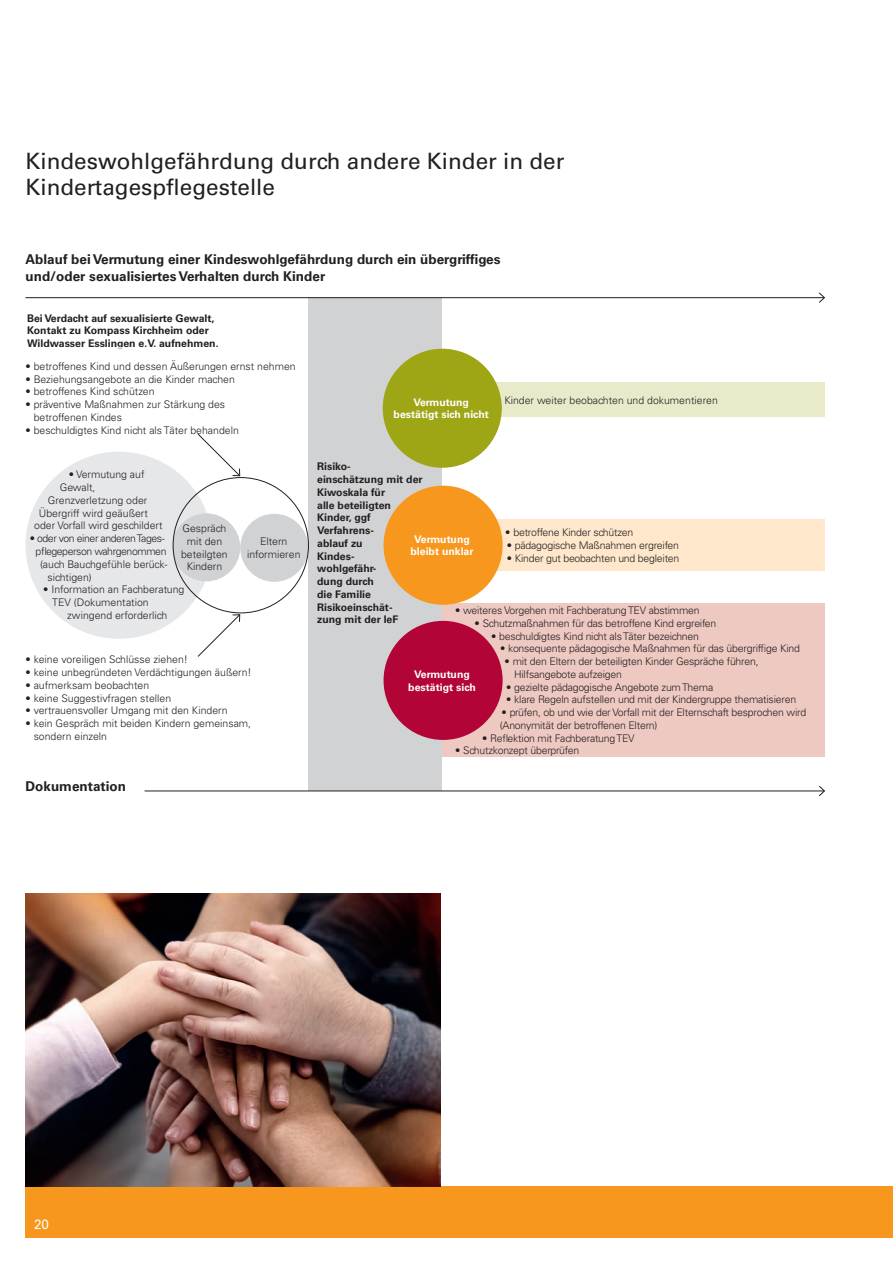
<style>
.page{position:relative;width:893px;height:1263px;background:#fff}
.page>*{position:absolute;margin:0;border:0;box-sizing:border-box;transform-origin:0 0}
.t1{font:22.5px/25.5px "Univers LT Std";color:#231f20}
.t2{font:700 13.5px/17px "Univers LT Std";color:#231f20}
.t3{font:13.5px "Univers LT Std";color:#fff}
.t4{font:300 10.5px/12.8px "Univers LT Std";color:#231f20}
.t5{font:300 10.5px/12.8px "Univers LT Std";letter-spacing:-.02em;color:#231f20}
.t6{font:700 10.5px/12.8px "Univers LT Std";color:#231f20}
.t7{font:700 10.5px/12.8px "Univers LT Std";color:#fff;text-align:center}
.t8{font:300 10.5px "Univers LT Std";letter-spacing:-.04em;color:#231f20}
</style>
<div class="page">
<div style="left:26px;top:1186px;width:867px;height:51px;background:#f7971d"></div>
<div style="left:309px;top:298px;width:133px;height:493px;background:#d1d2d4"></div>
<div style="left:442px;top:520px;width:383px;height:51px;background:#fee7cb"></div>
<div style="left:26px;top:452px;width:187px;height:187px;background:#e6e7e9;border-radius:50%"></div>
<div style="left:26px;top:349px;width:323px;height:85px;background:#fff"></div>
<div style="left:450px;top:383px;width:375px;height:34px;background:#e8eac9"></div>
<div style="left:442px;top:604px;width:383px;height:153px;background:#eec9c2"></div>
<div style="left:26px;top:649px;width:302px;height:91px;background:#fff"></div>
<div style="left:383px;top:349px;width:119px;height:119px;background:#9ea615;border-radius:50%"></div>
<svg style="left:197px;top:433px;width:44px;height:44px"></svg>
<svg style="left:157px;top:553px;width:84px;height:104px"></svg>
<div style="left:384px;top:486px;width:119px;height:119px;background:#f7971d;border-radius:50%"></div>
<hr style="left:145px;top:790px;width:679px;height:1px;background:#231f20">
<svg style="left:818px;top:785px;width:7px;height:11px"></svg>
<div style="left:172px;top:513px;width:68px;height:68px;background:#d1d2d4;border-radius:50%"></div>
<div style="left:240px;top:514px;width:68px;height:68px;background:#d1d2d4;border-radius:50%"></div>
<div style="left:26px;top:298px;width:246px;height:51px;border:2px solid #fff"></div>
<hr style="left:26px;top:297px;width:798px;height:1px;background:#231f20">
<svg style="left:818px;top:292px;width:7px;height:11px"></svg>
<div style="left:384px;top:621px;width:119px;height:119px;background:#b30437;border-radius:50%"></div>
<img style="left:26px;top:893px;width:415px;height:293px">
<h1 class="t1" style="left:26px;top:149px;width:540px">Kindeswohlgefährdung durch andere Kinder in der<br>Kindertagespflegestelle</h1>
<p class="t2" style="left:26px;top:251px;width:477px">Ablauf bei Vermutung einer Kindeswohlgefährdung durch ein übergriffiges und/oder sexualisiertes Verhalten durch Kinder</p>
<p class="t6" style="left:27px;top:312px;width:193px">Bei Verdacht auf sexualisierte Gewalt,<br>Kontakt zu Kompass Kirchheim oder<br>Wildwasser Esslingen e.V. aufnehmen.</p>
<p class="t4" style="left:26px;top:360px;width:272px">• betroffenes Kind und dessen Äußerungen ernst nehmen</p>
<p class="t4" style="left:26px;top:373px;width:211px">• Beziehungsangebote an die Kinder machen</p>
<p class="t4" style="left:26px;top:385px;width:131px">• betroffenes Kind schützen</p>
<p class="t4" style="left:34px;top:398px;width:193px;text-indent:-8px">• präventive Maßnahmen zur Stärkung des betroffenen Kindes</p>
<p class="t4" style="left:26px;top:424px;width:215px">• beschuldigtes Kind nicht als Täter behandeln</p>
<p class="t4" style="left:69px;top:468px;width:77px">• Vermutung auf</p>
<p class="t5" style="left:60px;top:481px;width:37px">Gewalt,</p>
<p class="t4" style="left:48px;top:494px;width:101px">Grenzverletzung oder</p>
<p class="t4" style="left:39px;top:507px;width:111px">Übergriff wird geäußert</p>
<p class="t4" style="left:34px;top:519px;width:130px">oder Vorfall wird geschildert</p>
<p class="t8" style="left:30px;top:532px;width:136px">• oder von einer anderen Tages-</p>
<p class="t8" style="left:36px;top:545px;width:132px">pflegeperson wahrgenommen</p>
<p class="t4" style="left:40px;top:558px;width:129px">(auch Bauchgefühle berück-</p>
<p class="t4" style="left:47px;top:570px;width:46px">sichtigen)</p>
<p class="t4" style="left:43px;top:583px;width:143px">• Information an Fachberatung</p>
<p class="t4" style="left:52px;top:596px;width:98px">TEV (Dokumentation</p>
<p class="t4" style="left:67px;top:609px;width:102px">zwingend erforderlich</p>
<p class="t4" style="left:181px;top:522px;width:48px;text-align:center">Gespräch mit den beteilgten<br>Kindern</p>
<p class="t4" style="left:247px;top:535px;width:55px;text-align:center">Eltern informieren</p>
<p class="t4" style="left:26px;top:653px;width:164px">• keine voreiligen Schlüsse ziehen!</p>
<p class="t4" style="left:26px;top:666px;width:228px">• keine unbegründeten Verdächtigungen äußern!</p>
<p class="t4" style="left:26px;top:679px;width:125px">• aufmerksam beobachten</p>
<p class="t4" style="left:26px;top:691px;width:147px">• keine Suggestivfragen stellen</p>
<p class="t4" style="left:26px;top:704px;width:204px">• vertrauensvoller Umgang mit den Kindern</p>
<p class="t4" style="left:34px;top:717px;width:219px;text-indent:-8px">• kein Gespräch mit beiden Kindern gemeinsam, sondern einzeln</p>
<p class="t2" style="left:26px;top:778px;width:102px">Dokumentation</p>
<p class="t7" style="left:394px;top:396px;width:97px">Vermutung bestätigt sich nicht</p>
<p class="t4" style="left:504px;top:393px;width:215px">Kinder weiter beobachten und dokumentieren</p>
<p class="t6" style="left:317px;top:460px;width:107px">Risiko-<br>einschätzung mit der<br>Kiwoskala für<br>alle beteiligten<br>Kinder, ggf<br>Verfahrens-<br>ablauf zu<br>Kindes-<br>wohlgefähr-<br>dung durch<br>die Familie<br>Risikoeinschät-<br>zung mit der IeF</p>
<p class="t5" style="left:505px;top:526px;width:129px">• betroffene Kinder schützen</p>
<p class="t5" style="left:507px;top:539px;width:174px">• pädagogische Maßnahmen ergreifen</p>
<p class="t5" style="left:507px;top:552px;width:174px">• Kinder gut beobachten und begleiten</p>
<p class="t7" style="left:411px;top:533px;width:65px">Vermutung bleibt unklar</p>
<p class="t5" style="left:455px;top:604px;width:246px">• weiteres Vorgehen mit Fachberatung TEV abstimmen</p>
<p class="t5" style="left:474px;top:617px;width:243px">• Schutzmaßnahmen für das betroffene Kind ergreifen</p>
<p class="t5" style="left:491px;top:629px;width:210px">• beschuldigtes Kind nicht als Täter bezeichnen</p>
<p class="t5" style="left:500px;top:642px;width:301px">• konsequente pädagogische Maßnahmen für das übergriffige Kind</p>
<p class="t5" style="left:514px;top:655px;width:246px;text-indent:-10px">• mit den Eltern der beteiligten Kinder Gespräche führen,<br>Hilfsangebote aufzeigen</p>
<p class="t5" style="left:506px;top:680px;width:209px">• gezielte pädagogische Angebote zum Thema</p>
<p class="t5" style="left:506px;top:693px;width:292px">• klare Regeln aufstellen und mit der Kindergruppe thematisieren</p>
<p class="t5" style="left:500px;top:706px;width:308px">• prüfen, ob und wie der Vorfall mit der Elternschaft besprochen wird (Anonymität der betroffenen Eltern)</p>
<p class="t5" style="left:482px;top:731px;width:154px">• Reflektion mit Fachberatung TEV</p>
<p class="t5" style="left:455px;top:744px;width:126px">• Schutzkonzept überprüfen</p>
<p class="t7" style="left:408px;top:668px;width:69px">Vermutung bestätigt sich</p>
<p class="t3" style="left:34px;top:1216px;width:17px">20</p>
</div>
